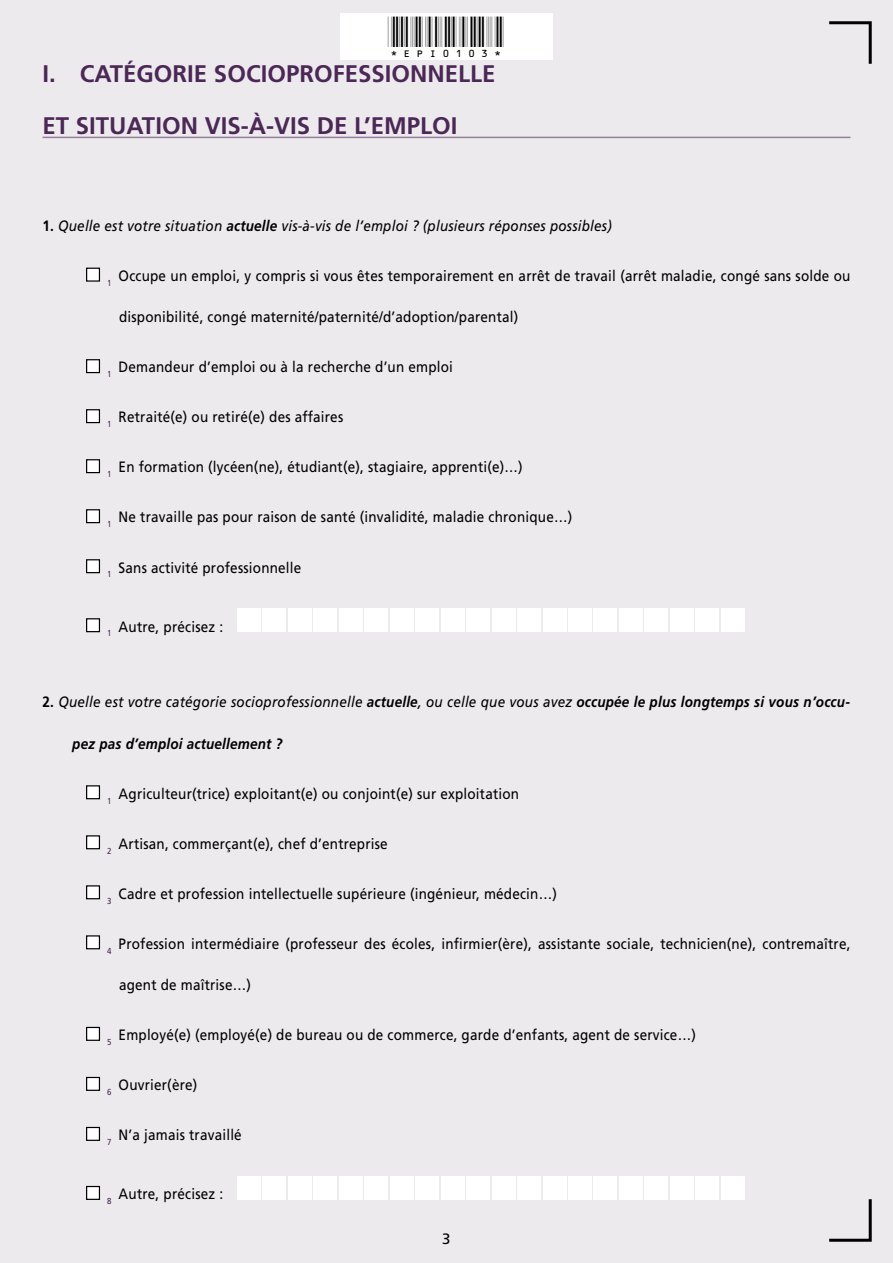
<style>
.page{position:relative;width:893px;height:1263px;background:#edeaee}
.page>*{position:absolute;margin:0;border:0;box-sizing:border-box;transform-origin:0 0}
.t1{font:40.5px "C39 Hr P24 Dh Tt";color:#000}
.t2{font:700 24px/52.3px "Frutiger";color:#4b2856}
.t3{font:15px "Frutiger";letter-spacing:.015em;color:#000;scale:.9 1}
.t4{font:italic 15px "Frutiger";letter-spacing:.015em;color:#000;scale:.9 1}
.t5{font:italic 700 15px "Frutiger";letter-spacing:.015em;color:#000;scale:.9 1}
.t6{font:15px "Frutiger";letter-spacing:.015em;color:#000}
.s1{font-weight:700;font-style:normal}
.s2{font-weight:700}
</style>
<div class="page">
<svg style="left:829px;top:1199px;width:43px;height:43px"></svg>
<svg style="left:829px;top:21px;width:43px;height:43px"></svg>
<div style="left:340px;top:13px;width:213px;height:47px;background:#fff"></div>
<hr style="left:43px;top:137px;width:807px;height:1px;background:#937e9a">
<svg style="left:86px;top:267px;width:15px;height:15px"></svg>
<svg style="left:86px;top:359px;width:15px;height:15px"></svg>
<svg style="left:86px;top:409px;width:15px;height:15px"></svg>
<svg style="left:86px;top:459px;width:15px;height:15px"></svg>
<svg style="left:86px;top:509px;width:15px;height:15px"></svg>
<svg style="left:86px;top:559px;width:15px;height:15px"></svg>
<svg style="left:86px;top:618px;width:15px;height:15px"></svg>
<div style="left:237px;top:608px;width:23px;height:23px;background:#fff"></div>
<div style="left:263px;top:608px;width:23px;height:23px;background:#fff"></div>
<div style="left:288px;top:608px;width:23px;height:23px;background:#fff"></div>
<div style="left:313px;top:608px;width:24px;height:23px;background:#fff"></div>
<div style="left:339px;top:608px;width:23px;height:23px;background:#fff"></div>
<div style="left:364px;top:608px;width:24px;height:23px;background:#fff"></div>
<div style="left:390px;top:608px;width:23px;height:23px;background:#fff"></div>
<div style="left:415px;top:608px;width:24px;height:23px;background:#fff"></div>
<div style="left:441px;top:608px;width:23px;height:23px;background:#fff"></div>
<div style="left:466px;top:608px;width:24px;height:23px;background:#fff"></div>
<div style="left:492px;top:608px;width:23px;height:23px;background:#fff"></div>
<div style="left:517px;top:608px;width:24px;height:23px;background:#fff"></div>
<div style="left:543px;top:608px;width:23px;height:23px;background:#fff"></div>
<div style="left:568px;top:608px;width:24px;height:23px;background:#fff"></div>
<div style="left:594px;top:608px;width:23px;height:23px;background:#fff"></div>
<div style="left:619px;top:608px;width:24px;height:23px;background:#fff"></div>
<div style="left:645px;top:608px;width:23px;height:23px;background:#fff"></div>
<div style="left:670px;top:608px;width:24px;height:23px;background:#fff"></div>
<div style="left:696px;top:608px;width:23px;height:23px;background:#fff"></div>
<div style="left:721px;top:608px;width:24px;height:23px;background:#fff"></div>
<svg style="left:86px;top:785px;width:15px;height:15px"></svg>
<svg style="left:86px;top:835px;width:15px;height:15px"></svg>
<svg style="left:86px;top:885px;width:15px;height:15px"></svg>
<svg style="left:86px;top:935px;width:15px;height:15px"></svg>
<svg style="left:86px;top:1026px;width:15px;height:15px"></svg>
<svg style="left:86px;top:1076px;width:15px;height:15px"></svg>
<svg style="left:86px;top:1126px;width:15px;height:15px"></svg>
<svg style="left:86px;top:1185px;width:15px;height:15px"></svg>
<div style="left:237px;top:1176px;width:23px;height:23px;background:#fff"></div>
<div style="left:263px;top:1176px;width:23px;height:23px;background:#fff"></div>
<div style="left:288px;top:1176px;width:23px;height:23px;background:#fff"></div>
<div style="left:313px;top:1176px;width:24px;height:23px;background:#fff"></div>
<div style="left:339px;top:1176px;width:23px;height:23px;background:#fff"></div>
<div style="left:364px;top:1176px;width:24px;height:23px;background:#fff"></div>
<div style="left:390px;top:1176px;width:23px;height:23px;background:#fff"></div>
<div style="left:415px;top:1176px;width:24px;height:23px;background:#fff"></div>
<div style="left:441px;top:1176px;width:23px;height:23px;background:#fff"></div>
<div style="left:466px;top:1176px;width:24px;height:23px;background:#fff"></div>
<div style="left:492px;top:1176px;width:23px;height:23px;background:#fff"></div>
<div style="left:517px;top:1176px;width:24px;height:23px;background:#fff"></div>
<div style="left:543px;top:1176px;width:23px;height:23px;background:#fff"></div>
<div style="left:568px;top:1176px;width:24px;height:23px;background:#fff"></div>
<div style="left:594px;top:1176px;width:23px;height:23px;background:#fff"></div>
<div style="left:619px;top:1176px;width:24px;height:23px;background:#fff"></div>
<div style="left:645px;top:1176px;width:23px;height:23px;background:#fff"></div>
<div style="left:670px;top:1176px;width:24px;height:23px;background:#fff"></div>
<div style="left:696px;top:1176px;width:23px;height:23px;background:#fff"></div>
<div style="left:721px;top:1176px;width:24px;height:23px;background:#fff"></div>
<h1 class="t1" style="left:388px;top:17px;width:118px">*epi0103*</h1>
<h2 class="t2" style="left:43px;top:47px;width:454px">I. CATÉGORIE SOCIOPROFESSIONNELLE<br>ET SITUATION VIS-À-VIS DE L’EMPLOI</h2>
<p class="t4" style="left:43px;top:217px;width:634px"><span class="s1">1.</span> Quelle est votre situation <span class="s2">actuelle</span> vis-à-vis de l’emploi ? (plusieurs réponses possibles)</p>
<p class="t3" style="left:107px;top:267px;width:827px"><sub>1</sub> Occupe un emploi, y compris si vous êtes temporairement en arrêt de travail (arrêt maladie, congé sans solde ou</p>
<p class="t3" style="left:119px;top:308px;width:445px">disponibilité, congé maternité/paternité/d’adoption/parental)</p>
<p class="t3" style="left:107px;top:358px;width:386px"><sub>1</sub> Demandeur d’emploi ou à la recherche d’un emploi</p>
<p class="t3" style="left:107px;top:408px;width:264px"><sub>1</sub> Retraité(e) ou retiré(e) des affaires</p>
<p class="t3" style="left:107px;top:458px;width:463px"><sub>1</sub> En formation (lycéen(ne), étudiant(e), stagiaire, apprenti(e)…)</p>
<p class="t3" style="left:107px;top:508px;width:518px"><sub>1</sub> Ne travaille pas pour raison de santé (invalidité, maladie chronique…)</p>
<p class="t3" style="left:107px;top:558px;width:217px"><sub>1</sub> Sans activité professionnelle</p>
<p class="t3" style="left:107px;top:617px;width:130px"><sub>1</sub> Autre, précisez :</p>
<p class="t4" style="left:43px;top:693px;width:899px"><span class="s1">2.</span> Quelle est votre catégorie socioprofessionnelle <span class="s2">actuelle</span>, ou celle que vous avez <span class="s2">occupée le plus longtemps si vous n’occu-</span></p>
<p class="t5" style="left:72px;top:734px;width:235px">pez pas d’emploi actuellement ?</p>
<p class="t3" style="left:107px;top:784px;width:459px"><sub>1</sub> Agriculteur(trice) exploitant(e) ou conjoint(e) sur exploitation</p>
<p class="t3" style="left:107px;top:834px;width:313px"><sub>2</sub> Artisan, commerçant(e), chef d’entreprise</p>
<p class="t3" style="left:107px;top:884px;width:501px"><sub>3</sub> Cadre et profession intellectuelle supérieure (ingénieur, médecin…)</p>
<p class="t3" style="left:107px;top:934px;width:827px"><sub>4</sub> Profession intermédiaire (professeur des écoles, infirmier(ère), assistante sociale, technicien(ne), contremaître,</p>
<p class="t3" style="left:119px;top:976px;width:148px">agent de maîtrise…)</p>
<p class="t3" style="left:107px;top:1026px;width:656px"><sub>5</sub> Employé(e) (employé(e) de bureau ou de commerce, garde d’enfants, agent de service…)</p>
<p class="t3" style="left:107px;top:1076px;width:102px"><sub>6</sub> Ouvrier(ère)</p>
<p class="t3" style="left:107px;top:1126px;width:151px"><sub>7</sub> N’a jamais travaillé</p>
<p class="t3" style="left:107px;top:1185px;width:130px"><sub>8</sub> Autre, précisez :</p>
<p class="t6" style="left:425px;top:1230px;width:27px">0 3</p>
</div>
